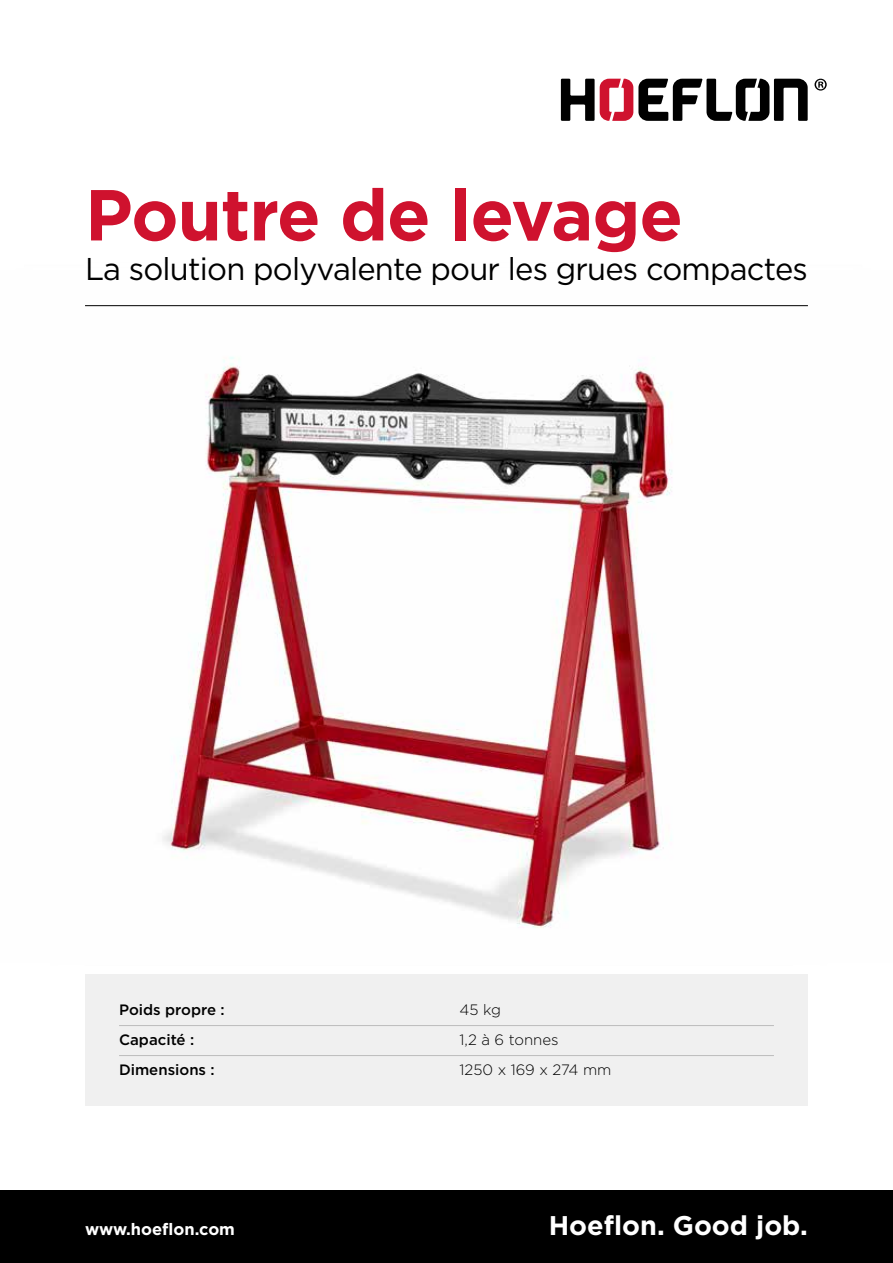
<style>
.page{position:relative;width:893px;height:1263px;background:#fff}
.page>*{position:absolute;margin:0;border:0;box-sizing:border-box;transform-origin:0 0}
.t1{font:700 72px "Gotham";letter-spacing:-.015em;color:#cf122e}
.t2{font:31.5px "Gotham";letter-spacing:-.025em;color:#000}
.t3{font:700 27px "Gotham";color:#fff}
.t4{font:700 16.5px "Gotham";color:#fff}
.t5{font:500 15px "Gotham";color:#000}
.t6{font:300 15px "Gotham";color:#000}
</style>
<div class="page">
<img style="left:85px;top:306px;width:723px;height:622px">
<svg style="left:814px;top:79px;width:13px;height:12px"></svg>
<svg style="left:561px;top:79px;width:247px;height:42px"></svg>
<hr style="left:85px;top:305px;width:723px;height:1px;background:#000">
<div style="left:0;top:1191px;width:893px;height:72px;background:#000"></div>
<div style="left:85px;top:974px;width:723px;height:132px;background:#f0f0f0"></div>
<hr style="left:119px;top:1025px;width:655px;height:1px;background:#bcbcbc">
<hr style="left:119px;top:1055px;width:655px;height:1px;background:#bcbcbc">
<h1 class="t1" style="left:85px;top:167px;width:599px">Poutre de levage</h1>
<p class="t2" style="left:85px;top:249px;width:724px">La solution polyvalente pour les grues compactes</p>
<p class="t5" style="left:119px;top:1000px;width:107px">Poids propre :</p>
<p class="t6" style="left:460px;top:1000px;width:43px">45 kg</p>
<p class="t5" style="left:119px;top:1030px;width:77px">Capacité :</p>
<p class="t6" style="left:460px;top:1030px;width:101px">1,2 à 6 tonnes</p>
<p class="t5" style="left:119px;top:1060px;width:97px">Dimensions :</p>
<p class="t6" style="left:460px;top:1060px;width:153px">1250 x 169 x 274 mm</p>
<p class="t4" style="left:85px;top:1218px;width:151px">www.hoeflon.com</p>
<p class="t3" style="left:549px;top:1207px;width:261px">Hoeflon. Good job.</p>
</div>
